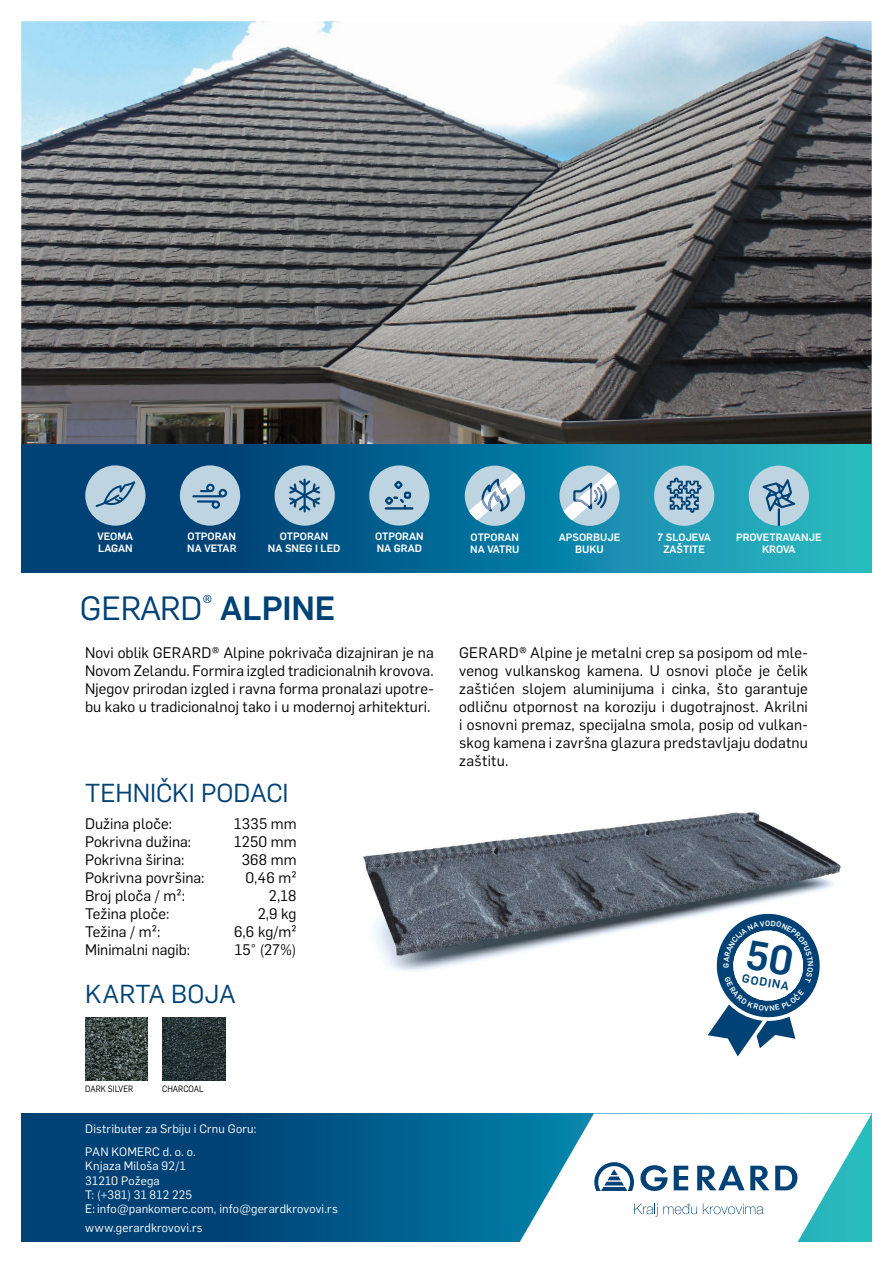
<style>
.page{position:relative;width:893px;height:1263px;background:#fff}
.page>*{position:absolute;margin:0;border:0;box-sizing:border-box;transform-origin:0 0}
.t1{font:33px "Flama";letter-spacing:-.01em;color:#004275}
.t2{font:25.5px "Flama";letter-spacing:-.005em;color:#004275}
.t3{font:15px/18px "Flama";letter-spacing:.01em;color:#000;text-align:justify}
.t4{font:12px/14.4px "Flama";letter-spacing:.015em;color:#fff}
.t5{font:500 11.7px "Flama";color:#004275}
.t6{font:500 10.5px/12px "Flama";color:#fff}
.t7{font:9px "Flama";color:#000;scale:.9 1}
.t8{font:500 7.5px "Flama";color:#fff}
.s1{font-weight:500}
</style>
<div class="page">
<img style="left:21px;top:21px;width:851px;height:424px">
<svg style="left:21px;top:445px;width:851px;height:127px;background:#0c7197"></svg>
<div style="left:180px;top:465px;width:60px;height:61px;background:#bfd4e1;border-radius:50%"></div>
<svg style="left:192px;top:484px;width:35px;height:25px"></svg>
<div style="left:275px;top:465px;width:60px;height:61px;background:#bfd4e1;border-radius:50%"></div>
<svg style="left:289px;top:479px;width:31px;height:33px"></svg>
<div style="left:559px;top:466px;width:61px;height:60px;background:#bfd4e1;border-radius:50%"></div>
<svg style="left:564px;top:473px;width:53px;height:47px"></svg>
<div style="left:654px;top:466px;width:60px;height:60px;background:#bfd4e1;border-radius:50%"></div>
<svg style="left:666px;top:478px;width:36px;height:35px"></svg>
<div style="left:749px;top:466px;width:60px;height:60px;background:#bfd4e1;border-radius:50%"></div>
<svg style="left:762px;top:479px;width:33px;height:47px"></svg>
<div style="left:85px;top:465px;width:60px;height:61px;background:#bfd4e1;border-radius:50%"></div>
<svg style="left:95px;top:481px;width:40px;height:26px"></svg>
<div style="left:465px;top:466px;width:60px;height:60px;background:#bfd4e1;border-radius:50%"></div>
<svg style="left:469px;top:473px;width:53px;height:47px"></svg>
<div style="left:369px;top:465px;width:60px;height:61px;background:#bfd4e1;border-radius:50%"></div>
<hr style="left:385px;top:507px;width:28px;height:3px;background:#004275">
<svg style="left:385px;top:481px;width:26px;height:29px"></svg>
<img style="left:363px;top:812px;width:478px;height:160px">
<svg style="left:21px;top:1114px;width:498px;height:128px;background:#005182"></svg>
<img style="left:85px;top:1017px;width:62px;height:63px">
<img style="left:163px;top:1017px;width:62px;height:63px">
<svg style="left:519px;top:1113px;width:353px;height:129px"></svg>
<svg style="left:594px;top:1162px;width:203px;height:29px"></svg>
<svg style="left:634px;top:1203px;width:23px;height:14px"></svg>
<svg style="left:663px;top:1203px;width:34px;height:11px"></svg>
<svg style="left:703px;top:1203px;width:60px;height:11px"></svg>
<svg style="left:685px;top:895px;width:149px;height:162px"></svg>
<p class="t6" style="left:187px;top:530px;width:51px">OTPORAN<br>NA VETAR</p>
<p class="t6" style="left:268px;top:530px;width:74px;text-align:center">OTPORAN<br>NA SNEG I LED</p>
<p class="t6" style="left:559px;top:530px;width:63px;text-align:center">APSORBUJE<br>BUKU</p>
<p class="t6" style="left:657px;top:530px;width:55px;text-align:center">7 SLOJEVA<br>ZAŠTITE</p>
<p class="t6" style="left:736px;top:530px;width:87px;text-align:center">PROVETRAVANJE<br>KROVA</p>
<p class="t6" style="left:375px;top:530px;width:50px">OTPORAN<br>NA GRAD</p>
<p class="t6" style="left:98px;top:530px;width:37px">VEOMA<br>LAGAN</p>
<p class="t6" style="left:470px;top:530px;width:51px">OTPORAN<br>NA VATRU</p>
<h1 class="t1" style="left:80px;top:586px;width:257px">GERARD<sup>®</sup> <span class="s1">ALPINE</span></h1>
<p class="t3" style="left:85px;top:643px;width:350px">Novi oblik GERARD® Alpine pokrivača dizajniran je na Novom Zelandu. Formira izgled tradicionalnih krovova.<br>Njegov prirodan izgled i ravna forma pronalazi upotre&shy;bu kako u tradicionalnoj tako i u modernoj arhitekturi.</p>
<h2 class="t2" style="left:85px;top:775px;width:205px">TEHNIČKI PODACI</h2>
<p class="t3" style="left:85px;top:814px;width:89px">Dužina ploče:</p>
<p class="t3" style="left:234px;top:814px;width:64px">1335 mm</p>
<p class="t3" style="left:85px;top:832px;width:108px">Pokrivna dužina:</p>
<p class="t3" style="left:234px;top:832px;width:64px">1250 mm</p>
<p class="t3" style="left:85px;top:850px;width:101px">Pokrivna širina:</p>
<p class="t3" style="left:242px;top:850px;width:56px">368 mm</p>
<p class="t3" style="left:85px;top:868px;width:121px">Pokrivna površina:</p>
<p class="t3" style="left:245px;top:868px;width:53px">0,46 m²</p>
<p class="t3" style="left:85px;top:886px;width:102px">Broj ploča / m²:</p>
<p class="t3" style="left:269px;top:886px;width:29px">2,18</p>
<p class="t3" style="left:85px;top:904px;width:86px">Težina ploče:</p>
<p class="t3" style="left:258px;top:904px;width:40px">2,9 kg</p>
<p class="t3" style="left:85px;top:922px;width:77px">Težina / m²:</p>
<p class="t3" style="left:234px;top:922px;width:64px">6,6 kg/m²</p>
<p class="t3" style="left:85px;top:940px;width:107px">Minimalni nagib:</p>
<p class="t3" style="left:235px;top:940px;width:63px">15° (27%)</p>
<h2 class="t2" style="left:85px;top:977px;width:152px">KARTA BOJA</h2>
<p class="t3" style="left:459px;top:643px;width:350px">GERARD® Alpine je metalni crep sa posipom od mle&shy;venog vulkanskog kamena. U osnovi ploče je čelik zaštićen slojem aluminijuma i cinka, što garantuje odličnu otpornost na koroziju i dugotrajnost. Akrilni i osnovni premaz, specijalna smola, posip od vulkan&shy;skog kamena i završna glazura predstavljaju dodatnu zaštitu.</p>
<p class="t8" style="left:765px;top:918px;width:7px">O</p>
<p class="t8" style="left:721px;top:967px;width:7px;rotate:-90deg">G</p>
<p class="t5" style="left:744px;top:970px;width:49px;rotate:10deg">GODINA</p>
<p class="t7" style="left:85px;top:1083px;width:55px">DARK SILVER</p>
<p class="t7" style="left:162px;top:1083px;width:47px">CHARCOAL</p>
<p class="t4" style="left:85px;top:1116px;width:173px;line-height:23px">Distributer za Srbiju i Crnu Goru:<br>PAN KOMERC d. o. o.</p>
<p class="t4" style="left:85px;top:1158px;width:254px">Knjaza Miloša 92/1<br>31210 Požega<br>T: (+381) 31 812 225<br>E: info@pankomerc.com, info@gerardkrovovi.rs</p>
<p class="t4" style="left:85px;top:1220px;width:119px">www.gerardkrovovi.rs</p>
</div>
